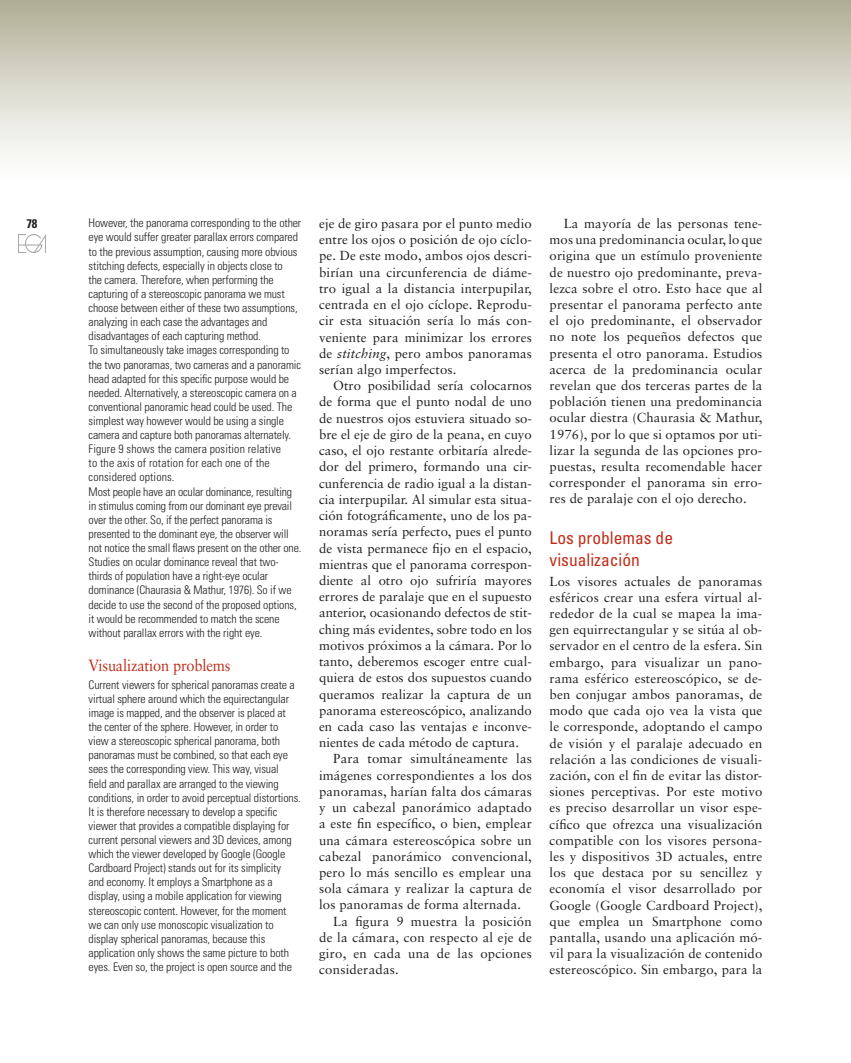
<style>
.page{position:relative;width:851px;height:1063px;background:#fff}
.page>*{position:absolute;margin:0;border:0;box-sizing:border-box;transform-origin:0 0}
.TITULAR_1_CAST{font:condensed 17.5px/21.5px "Univers";color:#c02d19}
.TITULAR_1_INGLES{font:16.25px "Sabon";letter-spacing:-.01em;color:#c02d19;scale:.9 1}
.t1{font:13.12px/16.2px "Sabon";letter-spacing:.01em;color:#231f20;text-align:justify}
.t2{font:700 condensed 12.5px "Univers";color:#231f20}
.t3{font:300 condensed 11.88px/14.1px "Univers";letter-spacing:-.01em;color:#231f20}
.t4{font:300 condensed 11.88px/14.1px "Univers";letter-spacing:.01em;color:#231f20}
.s1{font-style:italic}
</style>
<div class="page">
<img style="left:18px;top:235px;width:28px;height:17px">
<div style="left:0;top:0;width:850px;height:183px;background:linear-gradient(to bottom,#b2b098,#fff)"></div>
<p class="t2" style="left:26px;top:216px;width:13px">78</p>
<p class="t1" style="left:319px;top:215px;width:214px">eje de giro pasara por el punto medio entre los ojos o posición de ojo cíclo&shy;pe. De este modo, ambos ojos descri&shy;birían una circunferencia de diáme&shy;tro igual a la distancia interpupilar, centrada en el ojo cíclope. Reprodu&shy;cir esta situación sería lo más con&shy;veniente para minimizar los errores de <span class="s1">stitching</span>, pero ambos panoramas serían algo imperfectos.</p>
<p class="t1" style="left:319px;top:377px;width:214px;text-indent:14px">Otro posibilidad sería colocarnos de forma que el punto nodal de uno de nuestros ojos estuviera situado so&shy;bre el eje de giro de la peana, en cuyo caso, el ojo restante orbitaría alrede&shy;dor del primero, formando una cir&shy;cunferencia de radio igual a la distan&shy;cia interpupilar. Al simular esta situa&shy;ción fotográficamente, uno de los pa&shy;noramas sería perfecto, pues el punto de vista permanece fijo en el espacio, mientras que el panorama correspon&shy;diente al otro ojo sufriría mayores errores de paralaje que en el supuesto anterior, ocasionando defectos de stit&shy;ching más evidentes, sobre todo en los motivos próximos a la cámara. Por lo tanto, deberemos escoger entre cual&shy;quiera de estos dos supuestos cuando queramos realizar la captura de un panorama estereoscópico, analizando en cada caso las ventajas e inconve&shy;nientes de cada método de captura.</p>
<p class="t1" style="left:319px;top:751px;width:214px;text-indent:14px">Para tomar simultáneamente las imágenes correspondientes a los dos panoramas, harían falta dos cámaras y un cabezal panorámico adaptado a este fin específico, o bien, emplear una cámara estereoscópica sobre un cabezal panorámico convencional, pero lo más sencillo es emplear una sola cámara y realizar la captura de los panoramas de forma alternada.</p>
<p class="t1" style="left:319px;top:913px;width:214px;text-indent:14px">La figura 9 muestra la posición de la cámara, con respecto al eje de giro, en cada una de las opciones consideradas.</p>
<p class="t3" style="left:89px;top:216px;width:214px">However, the panorama corresponding to the other eye would suffer greater parallax errors compared to the previous assumption, causing more obvious stitching defects, especially in objects close to<br>the camera. Therefore, when performing the capturing of a stereoscopic panorama we must choose between either of these two assumptions, analyzing in each case the advantages and disadvantages of each capturing method.</p>
<p class="t3" style="left:89px;top:343px;width:214px">To simultaneously take images corresponding to the two panoramas, two cameras and a panoramic head adapted for this specific purpose would be needed. Alternatively, a stereoscopic camera on a conventional panoramic head could be used. The simplest way however would be using a single camera and capture both panoramas alternately.</p>
<p class="t4" style="left:89px;top:442px;width:194px">Figure 9 shows the camera position relative to the axis of rotation for each one of the considered options.</p>
<p class="t3" style="left:89px;top:484px;width:214px">Most people have an ocular dominance, resulting in stimulus coming from our dominant eye prevail over the other. So, if the perfect panorama is presented to the dominant eye, the observer will not notice the small flaws present on the other one.</p>
<p class="t3" style="left:89px;top:555px;width:209px">Studies on ocular dominance reveal that two&shy;thirds of population have a right-eye ocular dominance (Chaurasia &amp; Mathur, 1976). So if we decide to use the second of the proposed options, it would be recommended to match the scene without parallax errors with the right eye.</p>
<p class="TITULAR_1_INGLES" style="left:89px;top:656px;width:159px">Visualization problems</p>
<p class="t3" style="left:89px;top:677px;width:214px">Current viewers for spherical panoramas create a virtual sphere around which the equirectangular image is mapped, and the observer is placed at the center of the sphere. However, in order to view a stereoscopic spherical panorama, both panoramas must be combined, so that each eye sees the corresponding view. This way, visual<br>field and parallax are arranged to the viewing conditions, in order to avoid perceptual distortions.<br>It is therefore necessary to develop a specific viewer that provides a compatible displaying for current personal viewers and 3D devices, among which the viewer developed by Google (Google Cardboard Project) stands out for its simplicity<br>and economy. It employs a Smartphone as a display, using a mobile application for viewing stereoscopic content. However, for the moment we can only use monoscopic visualization to display spherical panoramas, because this application only shows the same picture to both eyes. Even so, the project is open source and the</p>
<p class="t1" style="left:549px;top:215px;width:214px;text-indent:14px">La mayoría de las personas tene&shy;mos una predominancia ocular, lo que origina que un estímulo proveniente de nuestro ojo predominante, preva&shy;lezca sobre el otro. Esto hace que al presentar el panorama perfecto ante el ojo predominante, el observador no note los pequeños defectos que presenta el otro panorama. Estudios acerca de la predominancia ocular revelan que dos terceras partes de la población tienen una predominancia ocular diestra (Chaurasia &amp; Mathur, 1976), por lo que si optamos por uti&shy;lizar la segunda de las opciones pro&shy;puestas, resulta recomendable hacer corresponder el panorama sin erro&shy;res de paralaje con el ojo derecho.</p>
<p class="TITULAR_1_CAST" style="left:549px;top:527px;width:125px">Los problemas de visualización</p>
<p class="t1" style="left:549px;top:573px;width:214px">Los visores actuales de panoramas esféricos crear una esfera virtual al&shy;rededor de la cual se mapea la ima&shy;gen equirrectangular y se sitúa al ob&shy;servador en el centro de la esfera. Sin embargo, para visualizar un pano&shy;rama esférico estereoscópico, se de&shy;ben conjugar ambos panoramas, de modo que cada ojo vea la vista que le corresponde, adoptando el campo de visión y el paralaje adecuado en relación a las condiciones de visuali&shy;zación, con el fin de evitar las distor&shy;siones perceptivas. Por este motivo es preciso desarrollar un visor espe&shy;cífico que ofrezca una visualización compatible con los visores persona&shy;les y dispositivos 3D actuales, entre los que destaca por su sencillez y economía el visor desarrollado por Google (Google Cardboard Project), que emplea un Smartphone como pantalla, usando una aplicación mó&shy;vil para la visualización de contenido estereoscópico. Sin embargo, para la</p>
</div>
